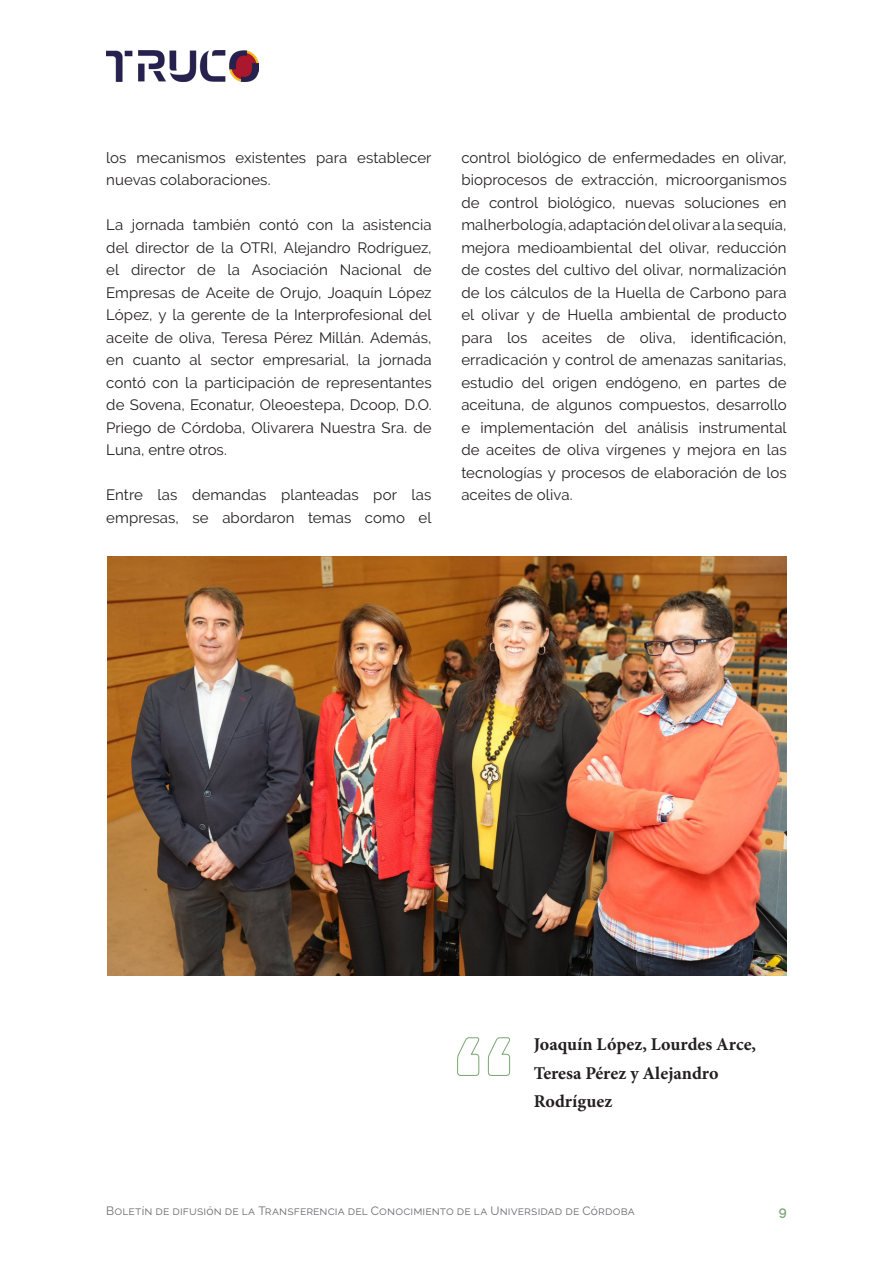
<style>
.page{position:relative;width:893px;height:1263px;background:#fff}
.page>*{position:absolute;margin:0;border:0;box-sizing:border-box;transform-origin:0 0}
.Pull_Quote_2_-_12pts___Bold{font:700 18px/28.5px "Minion Pro";color:#231f20}
.BT_8pts{font:15px/22.5px "Raleway";letter-spacing:.005em;color:#231f20}
.t1{font:600 13.5px "Raleway";color:#79a671}
.t2{font:12px "Raleway";letter-spacing:.01em;color:#6c6d70}
</style>
<div class="page">
<img style="left:108px;top:556px;width:679px;height:420px">
<svg style="left:457px;top:1037px;width:54px;height:39px"></svg>
<img style="left:106px;top:51px;width:153px;height:30px">
<p class="BT_8pts" style="left:106px;top:146px;width:327px">los mecanismos existentes para establecer nuevas colaboraciones.</p>
<p class="BT_8pts" style="left:106px;top:214px;width:327px;text-align:justify">La jornada también contó con la asistencia del director de la OTRI, Alejandro Rodríguez, el director de la Asociación Nacional de Empresas de Aceite de Orujo, Joaquín López López, y la gerente de la Interprofesional del aceite de oliva, Teresa Pérez Millán. Además, en cuanto al sector empresarial, la jornada contó con la participación de representantes de Sovena, Econatur, Oleoestepa, Dcoop, D.O.<br>Priego de Córdoba, Olivarera Nuestra Sra. de Luna, entre otros.</p>
<p class="BT_8pts" style="left:106px;top:484px;width:327px">Entre las demandas planteadas por las empresas, se abordaron temas como el</p>
<p class="BT_8pts" style="left:461px;top:146px;width:327px;text-align:justify">control biológico de enfermedades en olivar, bioprocesos de extracción, microorganismos de control biológico, nuevas soluciones en malherbología, adaptación del olivar a la sequía, mejora medioambiental del olivar, reducción de costes del cultivo del olivar, normalización de los cálculos de la Huella de Carbono para el olivar y de Huella ambiental de producto para los aceites de oliva, identificación, erradicación y control de amenazas sanitarias, estudio del origen endógeno, en partes de aceituna, de algunos compuestos, desarrollo e implementación del análisis instrumental de aceites de oliva vírgenes y mejora en las tecnologías y procesos de elaboración de los aceites de oliva.</p>
<p class="Pull_Quote_2_-_12pts___Bold" style="left:534px;top:1030px;width:224px">Joaquín López, Lourdes Arce,<br>Teresa Pérez y Alejandro<br>Rodríguez</p>
<p class="t2" style="left:106px;top:1204px;width:530px">Boletín de difusión de la Transferencia del Conocimiento de la Universidad de Córdoba</p>
<p class="t1" style="left:779px;top:1204px;width:9px">9</p>
</div>
